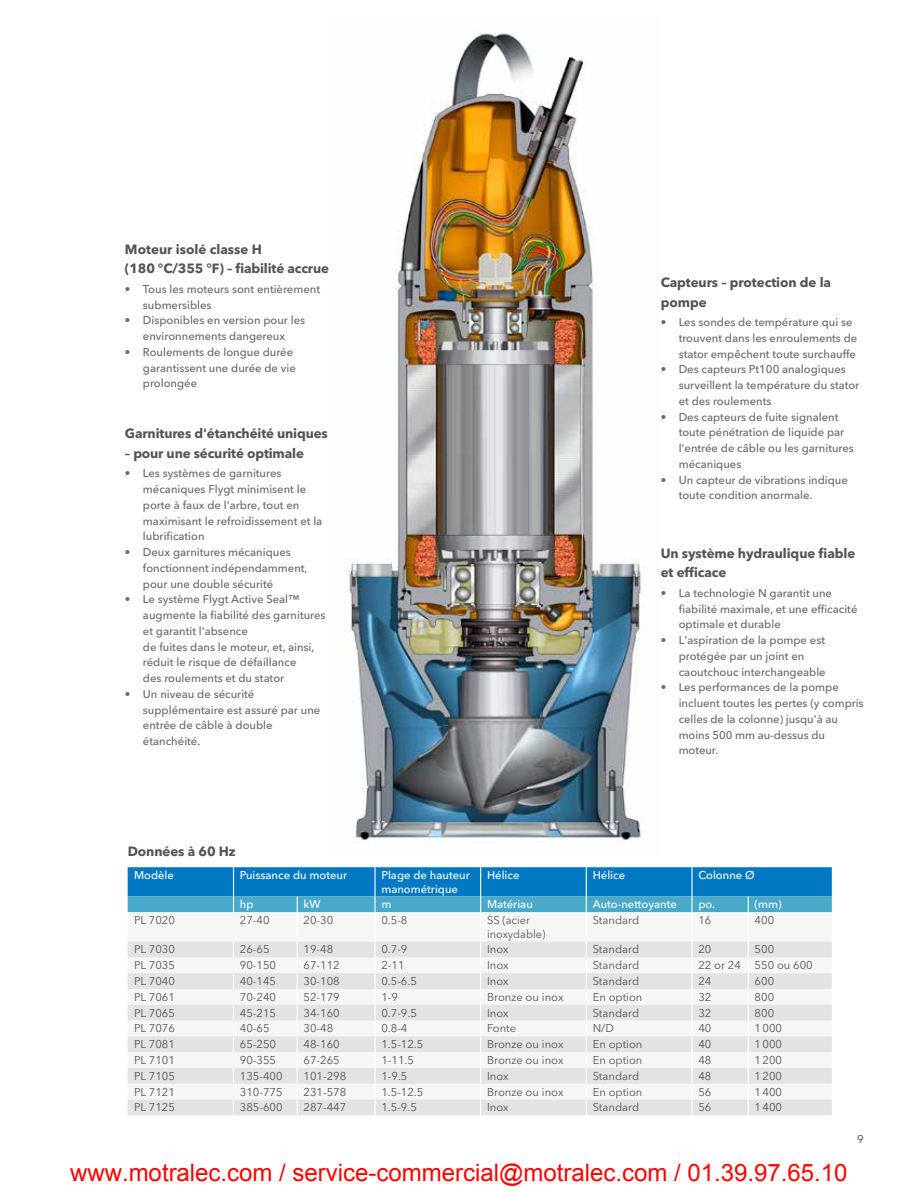
<style>
.page{position:relative;width:918px;height:1188px;background:#fff}
.page>*{position:absolute;margin:0;border:0;box-sizing:border-box;transform-origin:0 0}
.t1{font:24px "Arial";color:#f00}
.t2{font:700 13.35px/19.5px "Avenir Next LT Pro";letter-spacing:-.005em;color:#545456}
.t3{font:500 11.25px/15.8px "Avenir Next LT Pro";color:#656769}
.t4{font:11.25px/13.5px "Avenir Next LT Pro";color:#545456}
.t5{font:500 11.25px/13.5px "Avenir Next LT Pro";color:#fff}
</style>
<div class="page">
<img style="left:345px;top:32px;width:296px;height:812px">
<div style="left:128px;top:912px;width:704px;height:30px;background:#f6f6f6"></div>
<svg style="left:128px;top:867px;width:704px;height:45px;background:#1d8bc5"></svg>
<hr style="left:233px;top:912px;width:1px;height:30px;background:#fff">
<hr style="left:297px;top:912px;width:1px;height:30px;background:#fff">
<hr style="left:374px;top:912px;width:2px;height:30px;background:#fff">
<hr style="left:480px;top:912px;width:1px;height:30px;background:#fff">
<hr style="left:586px;top:912px;width:1px;height:30px;background:#fff">
<hr style="left:691px;top:912px;width:2px;height:30px;background:#fff">
<hr style="left:748px;top:912px;width:1px;height:30px;background:#fff">
<svg style="left:128px;top:942px;width:704px;height:173px"></svg>
<p class="t2" style="left:125px;top:239px;width:206px">Moteur isolé classe H<br>(180 °C/355 °F) – fiabilité accrue</p>
<p class="t3" style="left:143px;top:281px;width:179px;text-indent:-18px">• Tous les moteurs sont entièrement submersibles</p>
<p class="t3" style="left:125px;top:313px;width:182px;text-align:center">• Disponibles en version pour les environnements dangereux</p>
<p class="t3" style="left:143px;top:344px;width:154px;text-indent:-18px">• Roulements de longue durée garantissent une durée de vie prolongée</p>
<p class="t2" style="left:125px;top:424px;width:204px">Garnitures d'étanchéité uniques</p>
<p class="t2" style="left:125px;top:443px;width:181px">– pour une sécurité optimale</p>
<p class="t3" style="left:143px;top:466px;width:181px;text-indent:-18px">• Les systèmes de garnitures mécaniques Flygt minimisent le porte à faux de l'arbre, tout en maximisant le refroidissement et la lubrification</p>
<p class="t3" style="left:143px;top:544px;width:166px;text-indent:-18px">• Deux garnitures mécaniques fonctionnent indépendamment, pour une double sécurité</p>
<p class="t3" style="left:143px;top:592px;width:184px;text-indent:-18px">• Le système Flygt Active Seal™ augmente la fiabilité des garnitures et garantit l'absence<br>de fuites dans le moteur, et, ainsi, réduit le risque de défaillance<br>des roulements et du stator</p>
<p class="t3" style="left:143px;top:686px;width:179px;text-indent:-18px">• Un niveau de sécurité supplémentaire est assuré par une entrée de câble à double étanchéité.</p>
<p class="t2" style="left:128px;top:842px;width:110px">Données à 60 Hz</p>
<p class="t2" style="left:661px;top:273px;width:172px">Capteurs – protection de la pompe</p>
<p class="t3" style="left:679px;top:314px;width:180px;text-indent:-18px">• Les sondes de température qui se trouvent dans les enroulements de stator empêchent toute surchauffe</p>
<p class="t3" style="left:679px;top:362px;width:182px;text-indent:-18px">• Des capteurs Pt100 analogiques surveillent la température du stator et des roulements</p>
<p class="t3" style="left:679px;top:409px;width:177px;text-indent:-18px">• Des capteurs de fuite signalent toute pénétration de liquide par l'entrée de câble ou les garnitures mécaniques</p>
<p class="t3" style="left:679px;top:472px;width:171px;text-indent:-18px">• Un capteur de vibrations indique toute condition anormale.</p>
<p class="t2" style="left:661px;top:543px;width:196px">Un système hydraulique fiable et efficace</p>
<p class="t3" style="left:679px;top:585px;width:180px;text-indent:-18px">• La technologie N garantit une fiabilité maximale, et une efficacité optimale et durable</p>
<p class="t3" style="left:679px;top:632px;width:149px;text-indent:-18px">• L'aspiration de la pompe est protégée par un joint en caoutchouc interchangeable</p>
<p class="t3" style="left:679px;top:680px;width:186px;text-indent:-18px">• Les performances de la pompe incluent toutes les pertes (y compris celles de la colonne) jusqu'à au moins 500 mm au-dessus du moteur.</p>
<p class="t5" style="left:134px;top:868px;width:41px">Modèle</p>
<p class="t5" style="left:240px;top:868px;width:109px">Puissance du moteur</p>
<p class="t5" style="left:381px;top:868px;width:90px">Plage de hauteur manométrique</p>
<p class="t5" style="left:487px;top:868px;width:34px">Hélice</p>
<p class="t5" style="left:593px;top:868px;width:34px">Hélice</p>
<p class="t5" style="left:698px;top:868px;width:58px">Colonne Ø</p>
<p class="t5" style="left:240px;top:898px;width:15px">hp</p>
<p class="t5" style="left:304px;top:898px;width:19px">kW</p>
<p class="t5" style="left:381px;top:898px;width:11px">m</p>
<p class="t5" style="left:487px;top:898px;width:47px">Matériau</p>
<p class="t5" style="left:593px;top:898px;width:86px">Auto-nettoyante</p>
<p class="t5" style="left:698px;top:898px;width:18px">po.</p>
<p class="t5" style="left:755px;top:898px;width:29px">(mm)</p>
<p class="t4" style="left:134px;top:914px;width:42px">PL 7020</p>
<p class="t4" style="left:240px;top:914px;width:31px">27-40</p>
<p class="t4" style="left:304px;top:914px;width:31px">20-30</p>
<p class="t4" style="left:381px;top:914px;width:28px">0.5-8</p>
<p class="t4" style="left:487px;top:914px;width:60px">SS (acier inoxydable)</p>
<p class="t4" style="left:593px;top:914px;width:48px">Standard</p>
<p class="t4" style="left:698px;top:914px;width:15px">16</p>
<p class="t4" style="left:755px;top:914px;width:21px">400</p>
<p class="t4" style="left:134px;top:943px;width:42px">PL 7030</p>
<p class="t4" style="left:240px;top:943px;width:31px">26-65</p>
<p class="t4" style="left:304px;top:943px;width:31px">19-48</p>
<p class="t4" style="left:381px;top:943px;width:28px">0.7-9</p>
<p class="t4" style="left:487px;top:943px;width:23px">Inox</p>
<p class="t4" style="left:593px;top:943px;width:48px">Standard</p>
<p class="t4" style="left:698px;top:943px;width:15px">20</p>
<p class="t4" style="left:755px;top:943px;width:21px">500</p>
<p class="t4" style="left:134px;top:959px;width:42px">PL 7035</p>
<p class="t4" style="left:240px;top:959px;width:38px">90-150</p>
<p class="t4" style="left:304px;top:959px;width:38px">67-112</p>
<p class="t4" style="left:381px;top:959px;width:25px">2-11</p>
<p class="t4" style="left:487px;top:959px;width:23px">Inox</p>
<p class="t4" style="left:593px;top:959px;width:48px">Standard</p>
<p class="t4" style="left:698px;top:959px;width:116px">22 or 24 550 ou 600</p>
<p class="t4" style="left:134px;top:974px;width:42px">PL 7040</p>
<p class="t4" style="left:240px;top:974px;width:38px">40-145</p>
<p class="t4" style="left:304px;top:974px;width:38px">30-108</p>
<p class="t4" style="left:381px;top:974px;width:37px">0.5-6.5</p>
<p class="t4" style="left:487px;top:974px;width:23px">Inox</p>
<p class="t4" style="left:593px;top:974px;width:48px">Standard</p>
<p class="t4" style="left:698px;top:974px;width:15px">24</p>
<p class="t4" style="left:755px;top:974px;width:21px">600</p>
<p class="t4" style="left:134px;top:990px;width:42px">PL 7061</p>
<p class="t4" style="left:240px;top:990px;width:38px">70-240</p>
<p class="t4" style="left:304px;top:990px;width:38px">52-179</p>
<p class="t4" style="left:381px;top:990px;width:18px">1-9</p>
<p class="t4" style="left:487px;top:990px;width:78px">Bronze ou inox</p>
<p class="t4" style="left:593px;top:990px;width:51px">En option</p>
<p class="t4" style="left:698px;top:990px;width:15px">32</p>
<p class="t4" style="left:755px;top:990px;width:21px">800</p>
<p class="t4" style="left:134px;top:1006px;width:42px">PL 7065</p>
<p class="t4" style="left:240px;top:1006px;width:38px">45-215</p>
<p class="t4" style="left:304px;top:1006px;width:38px">34-160</p>
<p class="t4" style="left:381px;top:1006px;width:37px">0.7-9.5</p>
<p class="t4" style="left:487px;top:1006px;width:23px">Inox</p>
<p class="t4" style="left:593px;top:1006px;width:48px">Standard</p>
<p class="t4" style="left:698px;top:1006px;width:15px">32</p>
<p class="t4" style="left:755px;top:1006px;width:21px">800</p>
<p class="t4" style="left:134px;top:1022px;width:42px">PL 7076</p>
<p class="t4" style="left:240px;top:1022px;width:31px">40-65</p>
<p class="t4" style="left:304px;top:1022px;width:31px">30-48</p>
<p class="t4" style="left:381px;top:1022px;width:28px">0.8-4</p>
<p class="t4" style="left:487px;top:1022px;width:31px">Fonte</p>
<p class="t4" style="left:593px;top:1022px;width:23px">N/D</p>
<p class="t4" style="left:698px;top:1022px;width:15px">40</p>
<p class="t4" style="left:755px;top:1022px;width:29px">1000</p>
<p class="t4" style="left:134px;top:1038px;width:42px">PL 7081</p>
<p class="t4" style="left:240px;top:1038px;width:38px">65-250</p>
<p class="t4" style="left:304px;top:1038px;width:38px">48-160</p>
<p class="t4" style="left:381px;top:1038px;width:44px">1.5-12.5</p>
<p class="t4" style="left:487px;top:1038px;width:78px">Bronze ou inox</p>
<p class="t4" style="left:593px;top:1038px;width:51px">En option</p>
<p class="t4" style="left:698px;top:1038px;width:15px">40</p>
<p class="t4" style="left:755px;top:1038px;width:29px">1000</p>
<p class="t4" style="left:134px;top:1053px;width:42px">PL 7101</p>
<p class="t4" style="left:240px;top:1053px;width:38px">90-355</p>
<p class="t4" style="left:304px;top:1053px;width:38px">67-265</p>
<p class="t4" style="left:381px;top:1053px;width:34px">1-11.5</p>
<p class="t4" style="left:487px;top:1053px;width:78px">Bronze ou inox</p>
<p class="t4" style="left:593px;top:1053px;width:51px">En option</p>
<p class="t4" style="left:698px;top:1053px;width:15px">48</p>
<p class="t4" style="left:755px;top:1053px;width:29px">1200</p>
<p class="t4" style="left:134px;top:1069px;width:42px">PL 7105</p>
<p class="t4" style="left:240px;top:1069px;width:44px">135-400</p>
<p class="t4" style="left:304px;top:1069px;width:44px">101-298</p>
<p class="t4" style="left:381px;top:1069px;width:28px">1-9.5</p>
<p class="t4" style="left:487px;top:1069px;width:23px">Inox</p>
<p class="t4" style="left:593px;top:1069px;width:48px">Standard</p>
<p class="t4" style="left:698px;top:1069px;width:15px">48</p>
<p class="t4" style="left:755px;top:1069px;width:29px">1200</p>
<p class="t4" style="left:134px;top:1085px;width:42px">PL 7121</p>
<p class="t4" style="left:240px;top:1085px;width:44px">310-775</p>
<p class="t4" style="left:304px;top:1085px;width:44px">231-578</p>
<p class="t4" style="left:381px;top:1085px;width:44px">1.5-12.5</p>
<p class="t4" style="left:487px;top:1085px;width:78px">Bronze ou inox</p>
<p class="t4" style="left:593px;top:1085px;width:51px">En option</p>
<p class="t4" style="left:698px;top:1085px;width:15px">56</p>
<p class="t4" style="left:755px;top:1085px;width:29px">1400</p>
<p class="t4" style="left:134px;top:1101px;width:42px">PL 7125</p>
<p class="t4" style="left:240px;top:1101px;width:44px">385-600</p>
<p class="t4" style="left:304px;top:1101px;width:44px">287-447</p>
<p class="t4" style="left:381px;top:1101px;width:37px">1.5-9.5</p>
<p class="t4" style="left:487px;top:1101px;width:23px">Inox</p>
<p class="t4" style="left:593px;top:1101px;width:48px">Standard</p>
<p class="t4" style="left:698px;top:1101px;width:15px">56</p>
<p class="t4" style="left:755px;top:1101px;width:29px">1400</p>
<h1 class="t1" style="left:70px;top:1164px;width:779px">www.motralec.com / service-commercial@motralec.com / 01.39.97.65.10</h1>
<p class="t3" style="left:857px;top:1131px;width:8px">9</p>
</div>
